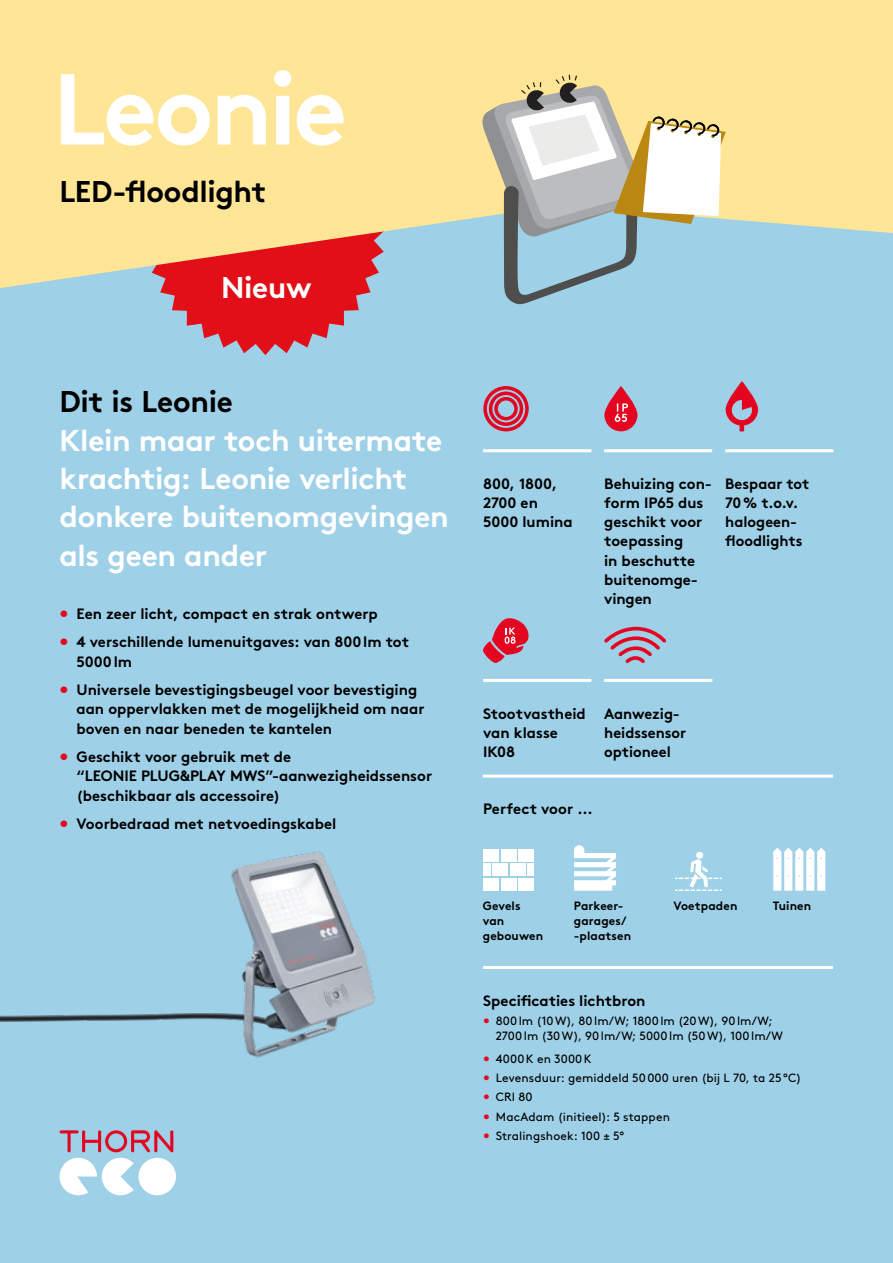
<style>
.page{position:relative;width:893px;height:1263px;background:#9ed0e7}
.page>*{position:absolute;margin:0;border:0;box-sizing:border-box;transform-origin:0 0}
.t1{font:700 100.65px "Brown";letter-spacing:-.035em;color:#fff}
.t2{font:700 30px/38.2px "Brown";letter-spacing:-.01em;color:#fff}
.t3{font:700 30px "Brown";letter-spacing:-.01em;color:#000}
.t4{font:700 15px/19.2px "Brown";color:#000}
.t5{font:12px/14.9px "Brown";letter-spacing:.01em;color:#000}
.t6{font:700 12px/14.9px "Brown";letter-spacing:.01em;color:#000}
.s1{color:#e40521}
</style>
<div class="page">
<svg style="left:160px;top:288px;width:211px;height:67px"></svg>
<svg style="left:0;top:0;width:893px;height:288px;background:#f4da98"></svg>
<hr style="left:483px;top:966px;width:350px;height:3px;background:#fff">
<hr style="left:483px;top:774px;width:350px;height:3px;background:#fff">
<svg style="left:483px;top:386px;width:46px;height:45px"></svg>
<svg style="left:726px;top:381px;width:32px;height:50px"></svg>
<svg style="left:604px;top:627px;width:62px;height:36px"></svg>
<hr style="left:725px;top:449px;width:108px;height:3px;background:#fff">
<hr style="left:604px;top:679px;width:108px;height:3px;background:#fff">
<hr style="left:604px;top:449px;width:108px;height:3px;background:#fff">
<hr style="left:483px;top:449px;width:108px;height:3px;background:#fff">
<hr style="left:483px;top:679px;width:108px;height:3px;background:#fff">
<svg style="left:483px;top:618px;width:46px;height:45px"></svg>
<div style="left:501px;top:849px;width:15px;height:13px;background:#fff"></div>
<div style="left:493px;top:864px;width:15px;height:12px;background:#fff"></div>
<div style="left:483px;top:849px;width:16px;height:13px;background:#fff"></div>
<div style="left:510px;top:864px;width:16px;height:12px;background:#fff"></div>
<div style="left:528px;top:864px;width:6px;height:12px;background:#fff"></div>
<div style="left:518px;top:849px;width:16px;height:13px;background:#fff"></div>
<div style="left:483px;top:878px;width:16px;height:13px;background:#fff"></div>
<div style="left:501px;top:878px;width:15px;height:13px;background:#fff"></div>
<div style="left:518px;top:878px;width:16px;height:13px;background:#fff"></div>
<div style="left:483px;top:864px;width:7px;height:12px;background:#fff"></div>
<svg style="left:574px;top:845px;width:42px;height:46px"></svg>
<div style="left:696px;top:852px;width:7px;height:7px;background:#fff;border-radius:50%"></div>
<svg style="left:675px;top:859px;width:47px;height:32px"></svg>
<svg style="left:604px;top:386px;width:33px;height:45px"></svg>
<svg style="left:615px;top:403px;width:13px;height:19px"></svg>
<svg style="left:773px;top:848px;width:52px;height:43px"></svg>
<svg style="left:481px;top:75px;width:245px;height:230px"></svg>
<img style="left:0;top:851px;width:375px;height:207px">
<div style="left:138px;top:1158px;width:38px;height:37px;background:#fff;border-radius:50%"></div>
<svg style="left:60px;top:1130px;width:113px;height:65px"></svg>
<h1 class="t1" style="left:53px;top:28px;width:296px">Leonie</h1>
<h2 class="t3" style="left:60px;top:167px;width:208px">LED-floodlight</h2>
<h2 class="t2" style="left:221px;top:265px;width:92px">Nieuw</h2>
<h2 class="t3" style="left:60px;top:378px;width:175px">Dit is Leonie</h2>
<h2 class="t2" style="left:60px;top:418px;width:391px">Klein maar toch uitermate krachtig: Leonie verlicht donkere buitenomgevingen als geen ander</h2>
<p class="t4" style="left:60px;top:602px;width:320px"><span class="s1">•</span> Een zeer licht, compact en strak ontwerp</p>
<p class="t4" style="left:77px;top:631px;width:334px;text-indent:-17px"><span class="s1">•</span> 4 verschillende lumenuitgaves: van 800lm tot<br>5000lm</p>
<p class="t4" style="left:77px;top:679px;width:349px;text-indent:-17px"><span class="s1">•</span> Universele bevestigingsbeugel voor bevestiging aan oppervlakken met de mogelijkheid om naar boven en naar beneden te kantelen</p>
<p class="t4" style="left:77px;top:746px;width:357px;text-indent:-17px"><span class="s1">•</span> Geschikt voor gebruik met de<br>“LEONIE PLUG&amp;PLAY MWS”-aanwezigheidssensor (beschikbaar als accessoire)</p>
<p class="t4" style="left:60px;top:813px;width:278px"><span class="s1">•</span> Voorbedraad met netvoedingskabel</p>
<p class="t4" style="left:604px;top:473px;width:109px">Behuizing con&shy;form IP65 dus geschikt voor toepassing<br>in beschutte buitenomge&shy;vingen</p>
<p class="t4" style="left:483px;top:473px;width:91px">800, 1800,<br>2700 en<br>5000 lumina</p>
<p class="t4" style="left:725px;top:473px;width:86px">Bespaar tot<br>70 % t.o.v. halogeen&shy;floodlights</p>
<p class="t4" style="left:483px;top:702px;width:104px">Stootvastheid van klasse<br>IK08</p>
<p class="t4" style="left:604px;top:702px;width:84px">Aanwezig&shy;heidssensor optioneel</p>
<p class="t4" style="left:483px;top:798px;width:111px">Perfect voor ...</p>
<p class="t6" style="left:483px;top:897px;width:62px">Gevels van gebouwen</p>
<p class="t6" style="left:773px;top:897px;width:40px">Tuinen</p>
<p class="t6" style="left:574px;top:897px;width:49px">Parkeer-</p>
<p class="t6" style="left:673px;top:897px;width:66px">Voetpaden</p>
<p class="t6" style="left:574px;top:912px;width:59px">garages/ -plaatsen</p>
<p class="t4" style="left:483px;top:989px;width:164px">Specificaties lichtbron</p>
<p class="t5" style="left:496px;top:1012px;width:289px;text-indent:-13px"><span class="s1">•</span> 800lm (10W), 80lm/W; 1800lm (20W), 90lm/W;<br>2700lm (30W), 90lm/W; 5000lm (50W), 100lm/W</p>
<p class="t5" style="left:483px;top:1050px;width:110px"><span class="s1">•</span> 4000K en 3000K</p>
<p class="t5" style="left:483px;top:1070px;width:320px"><span class="s1">•</span> Levensduur: gemiddeld 50000 uren (bij L 70, ta 25°C)</p>
<p class="t5" style="left:483px;top:1089px;width:51px"><span class="s1">•</span> CRI 80</p>
<p class="t5" style="left:483px;top:1108px;width:188px"><span class="s1">•</span> MacAdam (initieel): 5 stappen</p>
<p class="t5" style="left:483px;top:1127px;width:143px"><span class="s1">•</span> Stralingshoek: 100 ± 5°</p>
</div>
